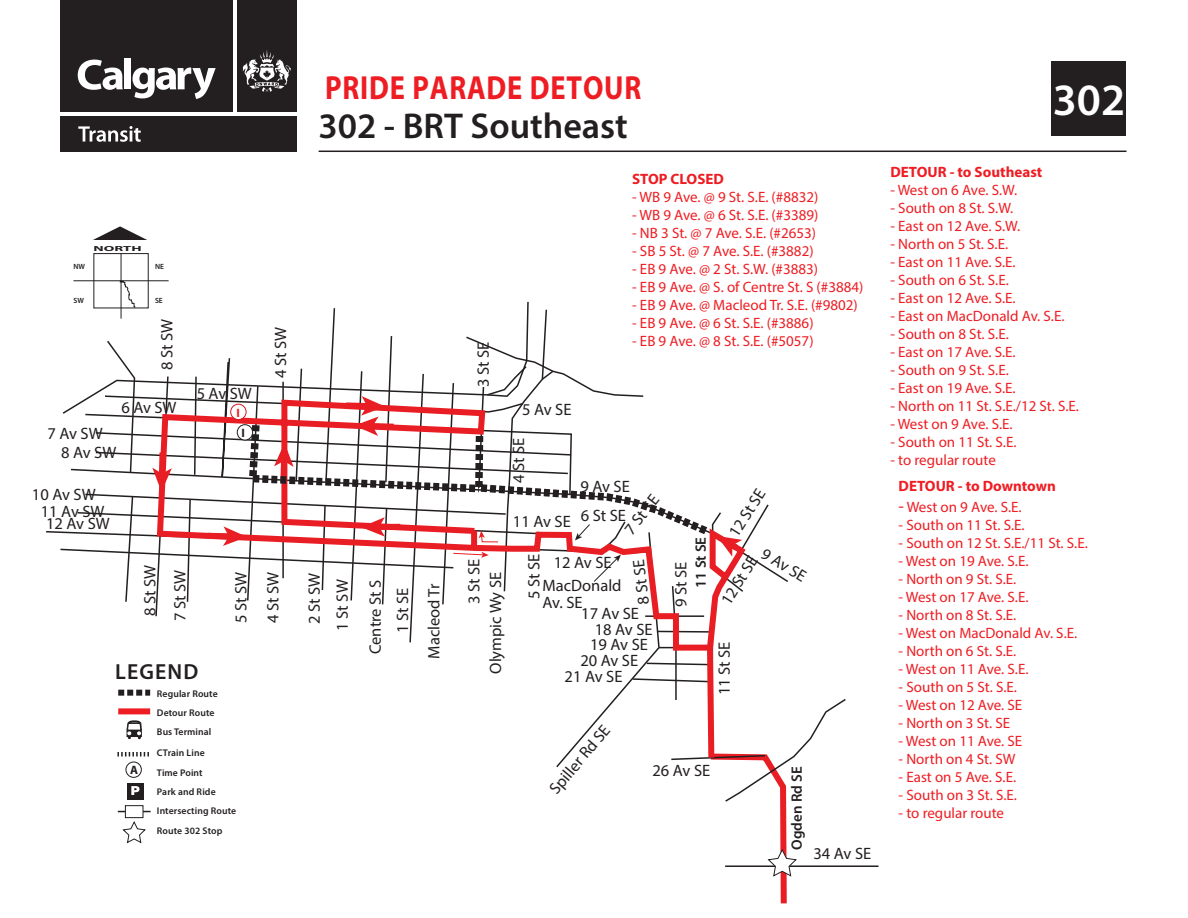
<style>
.page{position:relative;width:1188px;height:918px;background:#fff}
.page>*{position:absolute;margin:0;border:0;box-sizing:border-box;transform-origin:0 0}
.t1{font:600 45px "Myriad Pro";color:#fff}
.t2{font:600 36px "Myriad Pro";color:#231f20}
.t3{font:700 33.6px "Myriad Pro";letter-spacing:.03em;color:#ee1d23;scale:.85 1}
.t4{font:600 21.9px "Myriad Pro";letter-spacing:.05em;color:#231f20}
.t5{font:16.5px/16.5px "Myriad Pro";color:#231f20}
.t6{font:15px "Myriad Pro";color:#ee1d23}
.t7{font:700 15px "Myriad Pro";color:#ee1d23}
.t8{font:600 15px "Myriad Pro";color:#231f20}
.t9{font:700 12.15px "Myriad Pro";color:#231f20}
.t10{font:700 12.15px "Myriad Pro";color:#ee1d23}
.t11{font:600 9.75px/19.5px "Myriad Pro";letter-spacing:.01em;color:#231f20}
.t12{font:600 7.5px "Myriad Pro";color:#231f20}
.t13{font:700 7.35px "Myriad Pro";color:#231f20;scale:2.03 1}
.s1{font-size:18px}
</style>
<div class="page">
<hr style="left:319px;top:151px;width:808px;height:1px;background:#231f20">
<div style="left:1052px;top:62px;width:74px;height:74px;background:#231f20"></div>
<div style="left:60px;top:112px;width:236px;height:39px;background:#231f20"></div>
<svg style="left:78px;top:126px;width:63px;height:16px"></svg>
<hr style="left:60px;top:112px;width:236px;height:4px;background:#fff">
<div style="left:60px;top:0;width:173px;height:112px;background:#231f20"></div>
<div style="left:237px;top:0;width:59px;height:112px;background:#231f20"></div>
<svg style="left:78px;top:60px;width:45px;height:30px"></svg>
<div style="left:124px;top:58px;width:7px;height:31px;background:#fff"></div>
<svg style="left:132px;top:68px;width:84px;height:31px"></svg>
<svg style="left:242px;top:50px;width:49px;height:42px"></svg>
<div style="left:94px;top:253px;width:54px;height:55px;border:1px solid #231f20"></div>
<hr style="left:121px;top:254px;width:1px;height:65px;background:#231f20">
<svg style="left:93px;top:226px;width:54px;height:14px"></svg>
<hr style="left:725px;top:865px;width:154px;height:2px;background:#231f20">
<svg style="left:46px;top:280px;width:801px;height:624px"></svg>
<p class="t12" style="left:73px;top:261px;width:13px">NW</p>
<p class="t12" style="left:73px;top:295px;width:12px">SW</p>
<p class="t13" style="left:94px;top:244px;width:25px">NORTH</p>
<p class="t12" style="left:155px;top:261px;width:10px">NE</p>
<p class="t12" style="left:155px;top:295px;width:9px">SE</p>
<p class="t5" style="left:158px;top:370px;width:53px;rotate:-90deg">8 St SW</p>
<p class="t5" style="left:121px;top:399px;width:57px">6 Av SW</p>
<p class="t5" style="left:47px;top:425px;width:57px">7 Av SW</p>
<p class="t5" style="left:61px;top:444px;width:57px">8 Av SW</p>
<p class="t5" style="left:32px;top:486px;width:65px">10 Av SW</p>
<p class="t5" style="left:41px;top:503px;width:65px">11 Av SW</p>
<p class="t5" style="left:46px;top:515px;width:65px">12 Av SW</p>
<p class="t5" style="left:197px;top:385px;width:57px">5 Av SW</p>
<p class="t10" style="left:236px;top:405px;width:5px">I</p>
<p class="t9" style="left:241px;top:425px;width:5px">I</p>
<p class="t5" style="left:272px;top:378px;width:53px;rotate:-90deg">4 St SW</p>
<p class="t5" style="left:141px;top:616px;width:53px;rotate:-90deg">8 St SW</p>
<p class="t5" style="left:172px;top:621px;width:53px;rotate:-90deg">7 St SW</p>
<p class="t5" style="left:225px;top:623px;width:53px;line-height:32.1px;rotate:-90deg">5 St SW<br>4 St SW</p>
<h3 class="t4" style="left:115px;top:658px;width:85px">LEGEND</h3>
<p class="t11" style="left:157px;top:683px;width:62px">Regular Route<br>Detour Route<br>Bus Terminal</p>
<p class="t11" style="left:157px;top:743px;width:81px">CTrain Line<br>Time Point<br>Park and Ride<br>Intersecting Route<br>Route 302 Stop</p>
<p class="t9" style="left:130px;top:762px;width:9px">A</p>
<h3 class="t3" style="left:325px;top:66px;width:374px">PRIDE PARADE DETOUR</h3>
<h2 class="t2" style="left:319px;top:103px;width:311px">302 - BRT Southeast</h2>
<p class="t5" style="left:300px;top:631px;width:59px;line-height:28.2px;text-align:center;rotate:-90deg">2 St SW<br>1 St SW</p>
<p class="t5" style="left:367px;top:654px;width:76px;rotate:-90deg">Centre St S</p>
<p class="t5" style="left:394px;top:633px;width:47px;rotate:-90deg">1 St SE</p>
<p class="t5" style="left:426px;top:659px;width:76px;rotate:-90deg">Macleod Tr</p>
<p class="t5" style="left:475px;top:387px;width:47px;rotate:-90deg">3 St SE</p>
<p class="t5" style="left:522px;top:401px;width:51px">5 Av SE</p>
<p class="t7" style="left:632px;top:169px;width:93px">STOP CLOSED</p>
<p class="t6" style="left:632px;top:188px;width:188px">- WB 9 Ave. @ 9 St. S.E. (#8832)</p>
<p class="t6" style="left:632px;top:206px;width:188px">- WB 9 Ave. @ 6 St. S.E. (#3389)</p>
<p class="t6" style="left:632px;top:224px;width:185px">- NB 3 St. @ 7 Ave. S.E. (#2653)</p>
<p class="t6" style="left:632px;top:242px;width:183px">- SB 5 St. @ 7 Ave. S.E. (#3882)</p>
<p class="t6" style="left:632px;top:260px;width:187px">- EB 9 Ave. @ 2 St. S.W. (#3883)</p>
<p class="t6" style="left:632px;top:278px;width:233px">- EB 9 Ave. @ S. of Centre St. S (#3884)</p>
<p class="t6" style="left:632px;top:296px;width:227px">- EB 9 Ave. @ Macleod Tr. S.E. (#9802)</p>
<p class="t6" style="left:632px;top:314px;width:183px">- EB 9 Ave. @ 6 St. S.E. (#3886)</p>
<p class="t6" style="left:632px;top:332px;width:183px">- EB 9 Ave. @ 8 St. S.E. (#5057)</p>
<p class="t5" style="left:465px;top:604px;width:47px;rotate:-90deg">3 St SE</p>
<p class="t5" style="left:487px;top:674px;width:103px;rotate:-90deg">Olympic Wy SE</p>
<p class="t5" style="left:510px;top:483px;width:47px;rotate:-90deg">4 St SE</p>
<p class="t5" style="left:580px;top:478px;width:51px">9 Av SE</p>
<p class="t5" style="left:621px;top:527px;width:47px;rotate:-52deg">7 St SE</p>
<p class="t5" style="left:513px;top:513px;width:115px">11 Av SE 6 St SE</p>
<p class="t5" style="left:525px;top:599px;width:47px;rotate:-90deg">5 St SE</p>
<p class="t5" style="left:554px;top:554px;width:59px">12 Av SE</p>
<p class="t5" style="left:635px;top:605px;width:47px;rotate:-96deg">8 St SE</p>
<p class="t5" style="left:542px;top:577px;width:81px">MacDonald<br>Av. SE</p>
<p class="t5" style="left:581px;top:605px;width:59px">17 Av SE</p>
<p class="t5" style="left:595px;top:620px;width:59px">18 Av SE</p>
<p class="t5" style="left:590px;top:636px;width:59px">19 Av SE</p>
<p class="t5" style="left:580px;top:652px;width:59px">20 Av SE</p>
<p class="t5" style="left:565px;top:668px;width:59px">21 Av SE</p>
<p class="t5" style="left:672px;top:607px;width:47px;rotate:-90deg">9 St SE</p>
<p class="t8" style="left:691px;top:588px;width:52px;rotate:-90deg">11 St SE</p>
<p class="t5" style="left:726px;top:531px;width:55px;rotate:-58deg">12 St SE</p>
<p class="t5" style="left:718px;top:598px;width:55px;rotate:-58deg">12 St SE</p>
<p class="t5" style="left:716px;top:695px;width:55px;rotate:-90deg">11 St SE</p>
<p class="t5" style="left:767px;top:545px;width:51px;rotate:31deg">9 Av SE</p>
<p class="t5" style="left:546px;top:786px;width:86px;rotate:-50deg">Spiller Rd SE</p>
<p class="t5" style="left:652px;top:762px;width:59px">26 Av SE</p>
<p class="t8" style="left:787px;top:850px;width:85px;rotate:-90deg">Ogden Rd SE</p>
<p class="t5" style="left:813px;top:845px;width:59px">34 Av SE</p>
<h1 class="t1" style="left:1053px;top:71px;width:74px">302</h1>
<p class="t7" style="left:890px;top:162px;width:153px">DETOUR - to Southeast</p>
<p class="t6" style="left:890px;top:180px;width:128px">- West on 6 Ave. S.W.</p>
<p class="t6" style="left:890px;top:198px;width:124px">- South on 8 St. S.W.</p>
<p class="t6" style="left:890px;top:216px;width:131px">- East on 12 Ave. S.W.</p>
<p class="t6" style="left:890px;top:234px;width:119px">- North on 5 St. S.E.</p>
<p class="t6" style="left:890px;top:252px;width:127px">- East on 11 Ave. S.E.</p>
<p class="t6" style="left:890px;top:270px;width:120px">- South on 6 St. S.E.</p>
<p class="t6" style="left:890px;top:288px;width:127px">- East on 12 Ave. S.E.</p>
<p class="t6" style="left:890px;top:306px;width:176px">- East on MacDonald Av. S.E.</p>
<p class="t6" style="left:890px;top:324px;width:120px">- South on 8 St. S.E.</p>
<p class="t6" style="left:890px;top:342px;width:127px">- East on 17 Ave. S.E.</p>
<p class="t6" style="left:890px;top:360px;width:120px">- South on 9 St. S.E.</p>
<p class="t6" style="left:890px;top:378px;width:127px">- East on 19 Ave. S.E.</p>
<p class="t6" style="left:890px;top:396px;width:190px">- North on 11 St. S.E./12 St. S.E.</p>
<p class="t6" style="left:890px;top:414px;width:124px">- West on 9 Ave. S.E.</p>
<p class="t6" style="left:890px;top:432px;width:128px">- South on 11 St. S.E.</p>
<p class="t6" style="left:890px;top:450px;width:107px">- to regular route</p>
<p class="t7" style="left:899px;top:476px;width:159px">DETOUR - to Downtown</p>
<p class="t6" style="left:899px;top:498px;width:125px"><span class="s1">-</span> West on 9 Ave. S.E.</p>
<p class="t6" style="left:899px;top:516px;width:128px">- South on 11 St. S.E.</p>
<p class="t6" style="left:899px;top:534px;width:191px">- South on 12 St. S.E./11 St. S.E.</p>
<p class="t6" style="left:899px;top:552px;width:131px">- West on 19 Ave. S.E.</p>
<p class="t6" style="left:899px;top:570px;width:119px">- North on 9 St. S.E.</p>
<p class="t6" style="left:899px;top:588px;width:131px">- West on 17 Ave. S.E.</p>
<p class="t6" style="left:899px;top:606px;width:119px">- North on 8 St. S.E.</p>
<p class="t6" style="left:899px;top:624px;width:180px">- West on MacDonald Av. S.E.</p>
<p class="t6" style="left:899px;top:642px;width:119px">- North on 6 St. S.E.</p>
<p class="t6" style="left:899px;top:660px;width:131px">- West on 11 Ave. S.E.</p>
<p class="t6" style="left:899px;top:678px;width:120px">- South on 5 St. S.E.</p>
<p class="t6" style="left:899px;top:696px;width:125px">- West on 12 Ave. SE</p>
<p class="t6" style="left:899px;top:714px;width:113px">- North on 3 St. SE</p>
<p class="t6" style="left:899px;top:732px;width:125px">- West on 11 Ave. SE</p>
<p class="t6" style="left:899px;top:750px;width:118px">- North on 4 St. SW</p>
<p class="t6" style="left:899px;top:768px;width:119px">- East on 5 Ave. S.E.</p>
<p class="t6" style="left:899px;top:786px;width:120px">- South on 3 St. S.E.</p>
<p class="t6" style="left:899px;top:804px;width:107px">- to regular route</p>
</div>
